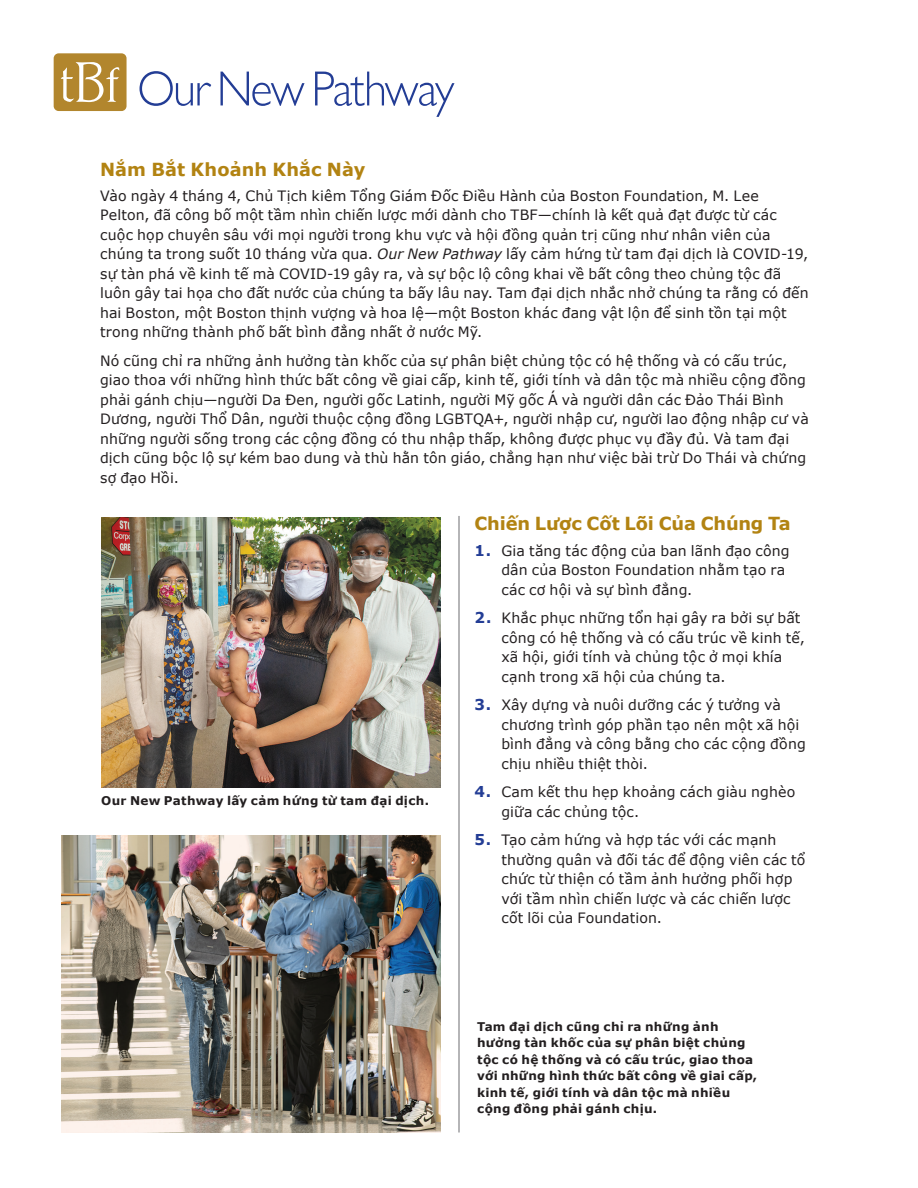
<style>
.page{position:relative;width:918px;height:1188px;background:#fff}
.page>*{position:absolute;margin:0;border:0;box-sizing:border-box;transform-origin:0 0}
.t1{font:700 18px "Verdana";color:#b28312}
.t2{font:14.25px/19.5px "Verdana";letter-spacing:.01em;color:#231f20}
.t3{font:700 12px/16.5px "Verdana";letter-spacing:.025em;color:#231f20}
.s1{font-style:italic}
.s2{font-weight:700;font-size:15px;color:#233d95}
</style>
<div class="page">
<div style="left:54px;top:53px;width:73px;height:58px;background:#b2862d;border-radius:5px"></div>
<svg style="left:61px;top:62px;width:58px;height:40px"></svg>
<svg style="left:140px;top:71px;width:71px;height:35px"></svg>
<svg style="left:221px;top:72px;width:84px;height:34px"></svg>
<svg style="left:315px;top:72px;width:139px;height:45px"></svg>
<img style="left:62px;top:835px;width:379px;height:297px">
<hr style="left:459px;top:516px;width:1px;height:616px;background:#6c6d70">
<img style="left:101px;top:517px;width:340px;height:270px">
<p class="t1" style="left:100px;top:158px;width:267px">Nắm Bắt Khoảnh Khắc Này</p>
<p class="t2" style="left:100px;top:186px;width:710px">Vào ngày 4 tháng 4, Chủ Tịch kiêm Tổng Giám Đốc Điều Hành của Boston Foundation, M. Lee Pelton, đã công bố một tầm nhìn chiến lược mới dành cho TBF—chính là kết quả đạt được từ các cuộc họp chuyên sâu với mọi người trong khu vực và hội đồng quản trị cũng như nhân viên của chúng ta trong suốt 10 tháng vừa qua. <span class="s1">Our New Pathway</span> lấy cảm hứng từ tam đại dịch là COVID-19, sự tàn phá về kinh tế mà COVID-19 gây ra, và sự bộc lộ công khai về bất công theo chủng tộc đã luôn gây tai họa cho đất nước của chúng ta bấy lâu nay. Tam đại dịch nhắc nhở chúng ta rằng có đến hai Boston, một Boston thịnh vượng và hoa lệ—một Boston khác đang vật lộn để sinh tồn tại một trong những thành phố bất bình đẳng nhất ở nước Mỹ.</p>
<p class="t2" style="left:100px;top:351px;width:710px">Nó cũng chỉ ra những ảnh hưởng tàn khốc của sự phân biệt chủng tộc có hệ thống và có cấu trúc, giao thoa với những hình thức bất công về giai cấp, kinh tế, giới tính và dân tộc mà nhiều cộng đồng phải gánh chịu—người Da Đen, người gốc Latinh, người Mỹ gốc Á và người dân các Đảo Thái Bình Dương, người Thổ Dân, người thuộc cộng đồng LGBTQA+, người nhập cư, người lao động nhập cư và những người sống trong các cộng đồng có thu nhập thấp, không được phục vụ đầy đủ. Và tam đại dịch cũng bộc lộ sự kém bao dung và thù hằn tôn giáo, chẳng hạn như việc bài trừ Do Thái và chứng sợ đạo Hồi.</p>
<p class="t1" style="left:474px;top:511px;width:318px">Chiến Lược Cốt Lõi Của Chúng Ta</p>
<p class="t2" style="left:501px;top:541px;width:290px;text-indent:-27px"><span class="s2">1.</span> Gia tăng tác động của ban lãnh đạo công dân của Boston Foundation nhằm tạo ra các cơ hội và sự bình đẳng.</p>
<p class="t2" style="left:501px;top:609px;width:305px;text-indent:-27px"><span class="s2">2.</span> Khắc phục những tổn hại gây ra bởi sự bất công có hệ thống và có cấu trúc về kinh tế, xã hội, giới tính và chủng tộc ở mọi khía cạnh trong xã hội của chúng ta.</p>
<p class="t2" style="left:501px;top:696px;width:306px;text-indent:-27px"><span class="s2">3.</span> Xây dựng và nuôi dưỡng các ý tưởng và chương trình góp phần tạo nên một xã hội bình đẳng và công bằng cho các cộng đồng chịu nhiều thiệt thòi.</p>
<p class="t2" style="left:501px;top:783px;width:295px;text-indent:-27px"><span class="s2">4.</span> Cam kết thu hẹp khoảng cách giàu nghèo giữa các chủng tộc.</p>
<p class="t2" style="left:501px;top:831px;width:306px;text-indent:-27px"><span class="s2">5.</span> Tạo cảm hứng và hợp tác với các mạnh thường quân và đối tác để động viên các tổ chức từ thiện có tầm ảnh hưởng phối hợp với tầm nhìn chiến lược và các chiến lược cốt lõi của Foundation.</p>
<p class="t3" style="left:101px;top:792px;width:329px">Our New Pathway lấy cảm hứng từ tam đại dịch.</p>
<p class="t3" style="left:477px;top:1018px;width:282px">Tam đại dịch cũng chỉ ra những ảnh hưởng tàn khốc của sự phân biệt chủng tộc có hệ thống và có cấu trúc, giao thoa với những hình thức bất công về giai cấp, kinh tế, giới tính và dân tộc mà nhiều cộng đồng phải gánh chịu.</p>
</div>
